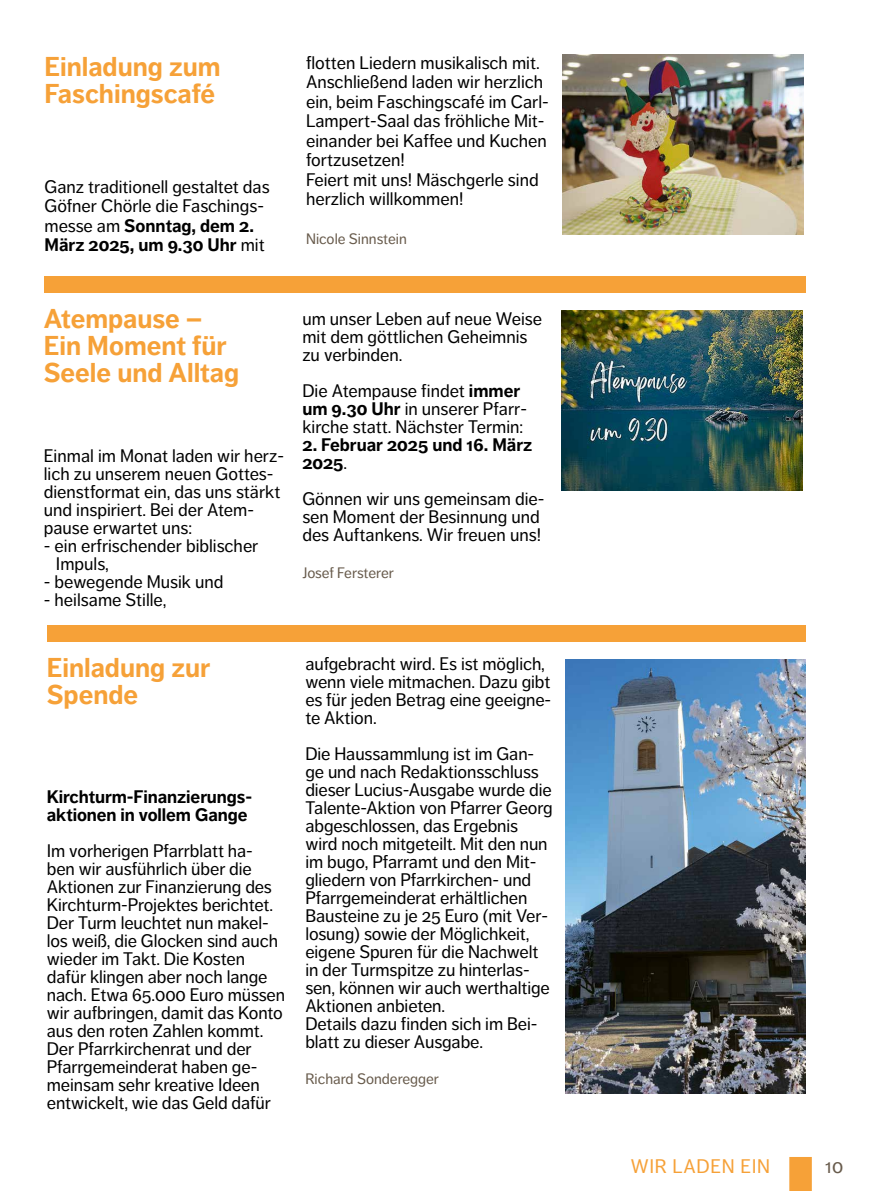
<style>
.page{position:relative;width:893px;height:1191px;background:#fff}
.page>*{position:absolute;margin:0;border:0;box-sizing:border-box;transform-origin:0 0}
.t1{font:700 27px/27px "Dagny Pro";color:#f6a138}
.t2{font:19.5px "Dagny Pro";letter-spacing:.035em;color:#f6a138}
.t3{font:19.5px "Dagny Pro";color:#685b4c}
.t4{font:18px/18px "Dagny Pro";letter-spacing:-.005em;color:#000}
.t5{font:700 18px/18px "Dagny Pro";letter-spacing:-.005em;color:#000}
.t6{font:15px "Dagny Pro";color:#685b4c}
.s1{font-weight:700}
.s2{font-weight:400}
</style>
<div class="page">
<div style="left:789px;top:1157px;width:23px;height:34px;background:#f6a138"></div>
<div style="left:44px;top:276px;width:761px;height:17px;background:#f6a138"></div>
<img style="left:566px;top:660px;width:239px;height:433px">
<div style="left:47px;top:625px;width:758px;height:17px;background:#f6a138"></div>
<img style="left:562px;top:55px;width:241px;height:180px">
<img style="left:561px;top:310px;width:241px;height:180px">
<h1 class="t1" style="left:45px;top:53px;width:178px">Einladung zum<br>Faschingscafé</h1>
<p class="t4" style="left:45px;top:177px;width:227px;line-height:19.5px">Ganz traditionell gestaltet das<br>Göfner Chörle die Faschings&shy;messe am <span class="s1">Sonntag, dem 2.<br>März 2025, um 9.30 Uhr</span> mit</p>
<p class="t4" style="left:306px;top:53px;width:244px;line-height:19.5px">flotten Liedern musikalisch mit.<br>Anschließend laden wir herzlich ein, beim Faschingscafé im Carl-<br>Lampert-Saal das fröhliche Mit&shy;einander bei Kaffee und Kuchen fortzusetzen!<br>Feiert mit uns! Mäschgerle sind herzlich willkommen!</p>
<p class="t6" style="left:306px;top:230px;width:102px">Nicole Sinnstein</p>
<h1 class="t1" style="left:44px;top:305px;width:197px">Atempause –<br>Ein Moment für<br>Seele und Alltag</h1>
<p class="t4" style="left:44px;top:446px;width:242px">Einmal im Monat laden wir herz&shy;lich zu unserem neuen Gottes&shy;dienstformat ein, das uns stärkt und inspiriert. Bei der Atem&shy;pause erwartet uns:</p>
<p class="t4" style="left:56px;top:536px;width:204px;text-indent:-12px">- ein erfrischender biblischer<br>Impuls,</p>
<p class="t4" style="left:44px;top:572px;width:181px">- bewegende Musik und</p>
<p class="t4" style="left:44px;top:590px;width:124px">- heilsame Stille,</p>
<p class="t4" style="left:302px;top:309px;width:241px">um unser Leben auf neue Weise mit dem göttlichen Geheimnis zu verbinden.</p>
<p class="t4" style="left:302px;top:381px;width:226px">Die Atempause findet <span class="s1">immer um 9.30 Uhr</span> in unserer Pfarr&shy;kirche statt. Nächster Termin:</p>
<p class="t5" style="left:302px;top:436px;width:232px">2. Februar 2025 und 16. März<br>2025<span class="s2">.</span></p>
<p class="t4" style="left:302px;top:489px;width:244px">Gönnen wir uns gemeinsam die&shy;sen Moment der Besinnung und des Auftankens. Wir freuen uns!</p>
<p class="t6" style="left:302px;top:564px;width:93px">Josef Fersterer</p>
<h1 class="t1" style="left:47px;top:654px;width:165px">Einladung zur<br>Spende</h1>
<p class="t5" style="left:47px;top:788px;width:207px">Kirchturm-Finanzierungs&shy;aktionen in vollem Gange</p>
<p class="t4" style="left:47px;top:842px;width:240px">Im vorherigen Pfarrblatt ha&shy;ben wir ausführlich über die<br>Aktionen zur Finanzierung des<br>Kirchturm-Projektes berichtet.<br>Der Turm leuchtet nun makel&shy;los weiß, die Glocken sind auch wieder im Takt. Die Kosten dafür klingen aber noch lange nach. Etwa 65.000 Euro müssen wir aufbringen, damit das Konto aus den roten Zahlen kommt.<br>Der Pfarrkirchenrat und der<br>Pfarrgemeinderat haben ge&shy;meinsam sehr kreative Ideen entwickelt, wie das Geld dafür</p>
<p class="t4" style="left:305px;top:655px;width:247px">aufgebracht wird. Es ist möglich, wenn viele mitmachen. Dazu gibt es für jeden Betrag eine geeigne&shy;te Aktion.</p>
<p class="t4" style="left:305px;top:745px;width:249px">Die Haussammlung ist im Gan&shy;ge und nach Redaktionsschluss dieser Lucius-Ausgabe wurde die<br>Talente-Aktion von Pfarrer Georg abgeschlossen, das Ergebnis wird noch mitgeteilt. Mit den nun im bugo, Pfarramt und den Mit&shy;gliedern von Pfarrkirchen- und<br>Pfarrgemeinderat erhältlichen<br>Bausteine zu je 25 Euro (mit Ver&shy;losung) sowie der Möglichkeit, eigene Spuren für die Nachwelt in der Turmspitze zu hinterlas&shy;sen, können wir auch werthaltige<br>Aktionen anbieten.<br>Details dazu finden sich im Bei&shy;blatt zu dieser Ausgabe.</p>
<p class="t6" style="left:305px;top:1070px;width:135px">Richard Sonderegger</p>
<p class="t2" style="left:631px;top:1155px;width:141px">WIR LADEN EIN</p>
<p class="t3" style="left:825px;top:1155px;width:20px">10</p>
</div>
